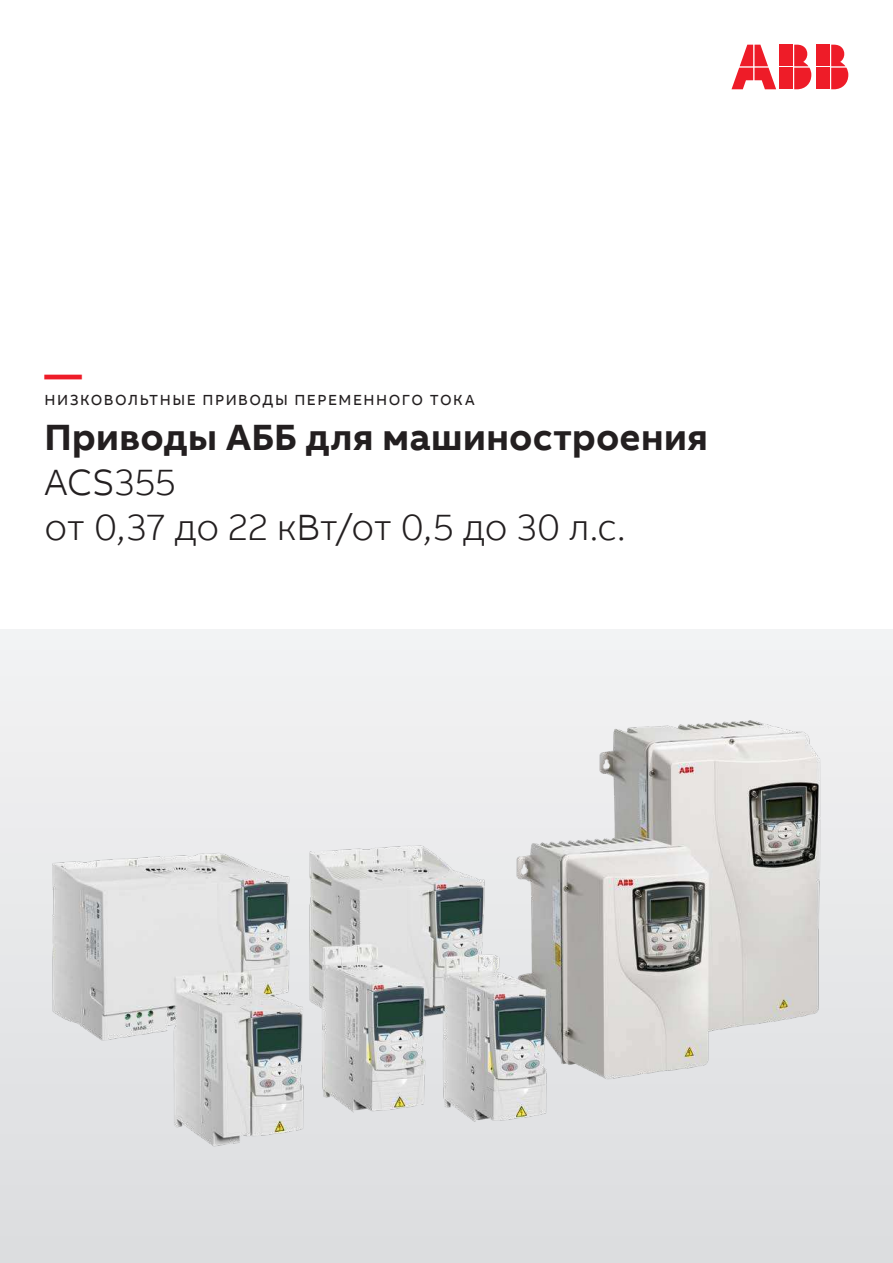
<style>
.page{position:relative;width:893px;height:1263px;background:#fff}
.page>*{position:absolute;margin:0;border:0;box-sizing:border-box;transform-origin:0 0}
.t1{font:300 37.5px/45px "AB Bvoice";letter-spacing:-.005em;color:#231f20}
.t2{font:700 37.5px "AB Bvoice";letter-spacing:.01em;color:#231f20}
.t3{font:700 37.5px "AB Bvoice";color:#ee1c28}
.t4{font:15px "AB Bvoice";letter-spacing:.1em;color:#231f20}
</style>
<div class="page">
<div style="left:0;top:630px;width:893px;height:633px;background:linear-gradient(to right,#e4e5e7,#e4e5e7)"></div>
<img style="left:0;top:659px;width:893px;height:554px">
<div style="left:817px;top:45px;width:13px;height:21px;background:#ee1c28"></div>
<div style="left:817px;top:68px;width:13px;height:21px;background:#ee1c28"></div>
<svg style="left:831px;top:45px;width:17px;height:44px"></svg>
<svg style="left:731px;top:45px;width:45px;height:44px"></svg>
<div style="left:780px;top:45px;width:13px;height:21px;background:#ee1c28"></div>
<div style="left:780px;top:68px;width:13px;height:21px;background:#ee1c28"></div>
<svg style="left:794px;top:45px;width:17px;height:44px"></svg>
<h1 class="t3" style="left:45px;top:359px;width:39px">—</h1>
<p class="t4" style="left:45px;top:390px;width:431px">НИЗКОВОЛЬТНЫЕ ПРИВОДЫ ПЕРЕМЕННОГО ТОКА</p>
<h1 class="t2" style="left:45px;top:413px;width:665px">Приводы AББ для машиностроения</h1>
<h1 class="t1" style="left:45px;top:462px;width:583px">ACS355<br>от 0,37 до 22 кВт/от 0,5 до 30 л.с.</h1>
</div>
